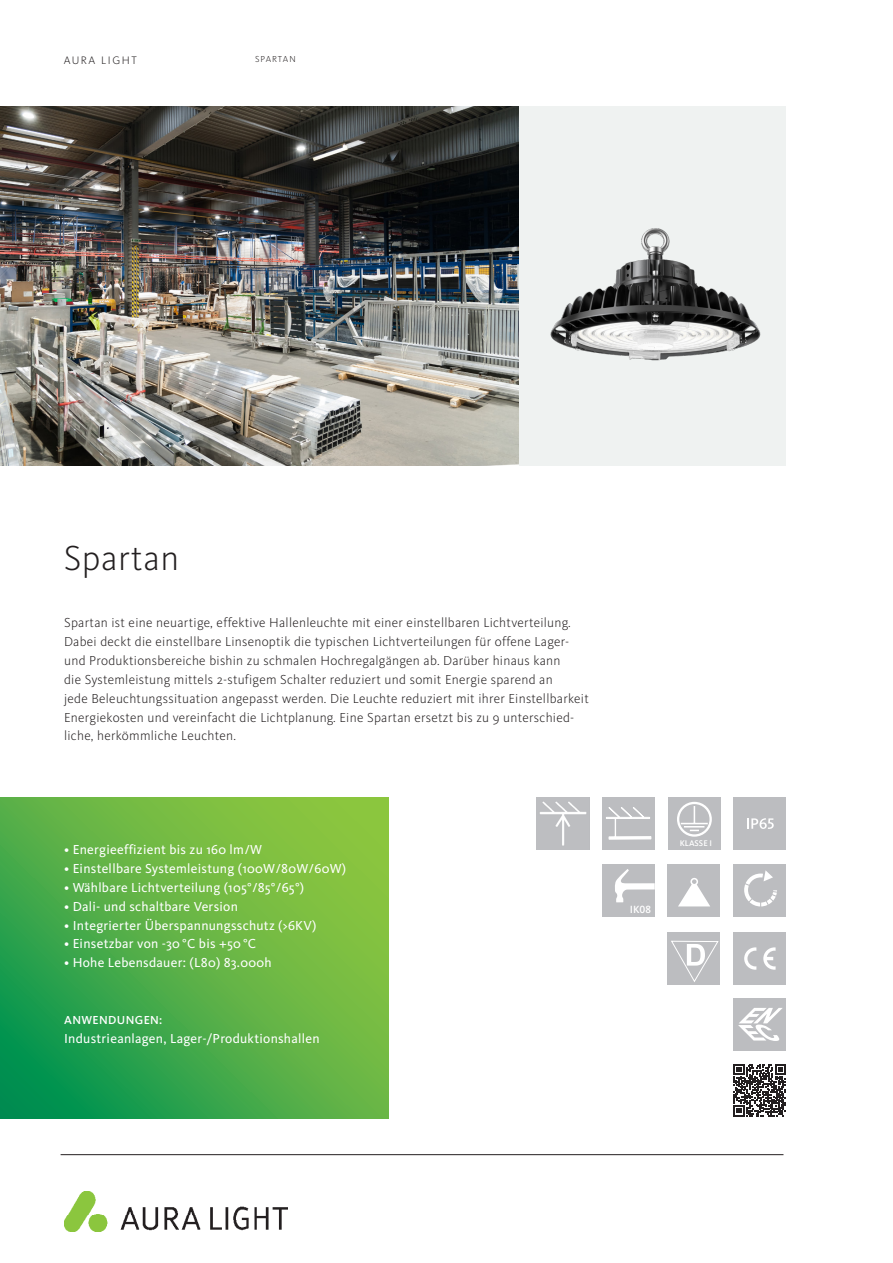
<style>
.page{position:relative;width:893px;height:1263px;background:#fff}
.page>*{position:absolute;margin:0;border:0;box-sizing:border-box;transform-origin:0 0}
.t1{font:300 36px "Kievit Pro";letter-spacing:.015em;color:#231f20}
.t2{font:300 13.5px/18.9px "Kievit Pro";letter-spacing:.02em;color:#231f20}
.Header_body_text{font:13.5px "Kievit Pro";letter-spacing:.02em;color:#fff}
.Header_body_text-2{font:500 12px "Kievit Pro";letter-spacing:.03em;color:#fff}
.t3{font:300 11.25px "Kievit Pro";letter-spacing:.14em;color:#231f20}
.t4{font:500 10.8px "Kievit Pro";color:#fff}
.t5{font:300 9px "Kievit Pro";letter-spacing:.105em;color:#231f20}
.t6{font:500 8.55px "Kievit Pro";color:#fff}
</style>
<div class="page">
<div style="left:518px;top:106px;width:268px;height:360px;background:#eff2f1"></div>
<hr style="left:61px;top:1154px;width:722px;height:1px;background:#231f20">
<svg style="left:0;top:797px;width:388px;height:321px;background:#57b047"></svg>
<img style="left:550px;top:228px;width:211px;height:133px">
<img style="left:0;top:106px;width:519px;height:360px">
<img style="left:536px;top:797px;width:53px;height:53px">
<div style="left:668px;top:932px;width:52px;height:53px;background:#bcbdc0"></div>
<svg style="left:671px;top:940px;width:48px;height:42px"></svg>
<div style="left:733px;top:932px;width:53px;height:53px;background:#bcbdc0"></div>
<svg style="left:744px;top:947px;width:12px;height:23px"></svg>
<svg style="left:763px;top:947px;width:13px;height:23px"></svg>
<div style="left:733px;top:998px;width:53px;height:53px;background:#bcbdc0"></div>
<svg style="left:738px;top:1008px;width:45px;height:33px"></svg>
<div style="left:733px;top:797px;width:53px;height:53px;background:#bcbdc0"></div>
<svg style="left:747px;top:818px;width:27px;height:11px"></svg>
<div style="left:602px;top:797px;width:53px;height:53px;background:#bcbdc0"></div>
<svg style="left:606px;top:807px;width:46px;height:33px"></svg>
<div style="left:668px;top:864px;width:52px;height:53px;background:#bcbdc0"></div>
<svg style="left:678px;top:879px;width:32px;height:27px"></svg>
<div style="left:690px;top:878px;width:8px;height:7px;border:2px solid #fff;border-radius:50%"></div>
<div style="left:733px;top:864px;width:53px;height:53px;background:#bcbdc0"></div>
<svg style="left:744px;top:870px;width:33px;height:37px"></svg>
<div style="left:602px;top:864px;width:53px;height:53px;background:#bcbdc0"></div>
<svg style="left:615px;top:869px;width:40px;height:34px"></svg>
<svg style="left:733px;top:1064px;width:53px;height:52px"></svg>
<div style="left:668px;top:797px;width:53px;height:53px;background:#bcbdc0"></div>
<div style="left:677px;top:802px;width:35px;height:35px;border:2px solid #fff;border-radius:50%"></div>
<svg style="left:681px;top:806px;width:27px;height:25px"></svg>
<img style="left:64px;top:1192px;width:223px;height:40px">
<p class="t3" style="left:64px;top:53px;width:75px">AURA LIGHT</p>
<p class="t5" style="left:255px;top:54px;width:42px">SPARTAN</p>
<p class="t1" style="left:64px;top:537px;width:117px">Spartan</p>
<p class="t2" style="left:64px;top:613px;width:508px">Spartan ist eine neuartige, effektive Hallenleuchte mit einer einstellbaren Lichtverteilung.<br>Dabei deckt die einstellbare Linsenoptik die typischen Lichtverteilungen für offene Lager&shy;und Produktionsbereiche bishin zu schmalen Hochregalgängen ab. Darüber hinaus kann die Systemleistung mittels 2-stufigem Schalter reduziert und somit Energie sparend an</p>
<p class="t2" style="left:64px;top:689px;width:526px">jede Beleuchtungssituation angepasst werden. Die Leuchte reduziert mit ihrer Einstellbarkeit<br>Energiekosten und vereinfacht die Lichtplanung. Eine Spartan ersetzt bis zu 9 unterschied&shy;liche, herkömmliche Leuchten.</p>
<p class="Header_body_text" style="left:64px;top:841px;width:199px">• Energieeffizient bis zu 160 lm/W</p>
<p class="Header_body_text" style="left:64px;top:860px;width:283px">• Einstellbare Systemleistung (100W/80W/60W)</p>
<p class="Header_body_text" style="left:64px;top:879px;width:242px">• Wählbare Lichtverteilung (105°/85°/65°)</p>
<p class="Header_body_text" style="left:64px;top:898px;width:175px">• Dali- und schaltbare Version</p>
<p class="Header_body_text" style="left:64px;top:917px;width:254px">• Integrierter Überspannungsschutz (&gt;6KV)</p>
<p class="Header_body_text" style="left:64px;top:936px;width:194px">• Einsetzbar von -30 °C bis +50 °C</p>
<p class="Header_body_text" style="left:64px;top:955px;width:209px">• Hohe Lebensdauer: (L80) 83.000h</p>
<p class="Header_body_text-2" style="left:64px;top:1013px;width:100px">ANWENDUNGEN:</p>
<p class="Header_body_text" style="left:64px;top:1030px;width:257px">Industrieanlagen, Lager-/Produktionshallen</p>
<p class="t4" style="left:630px;top:902px;width:23px">IK08</p>
<p class="t6" style="left:680px;top:837px;width:34px">KLASSE I</p>
</div>
